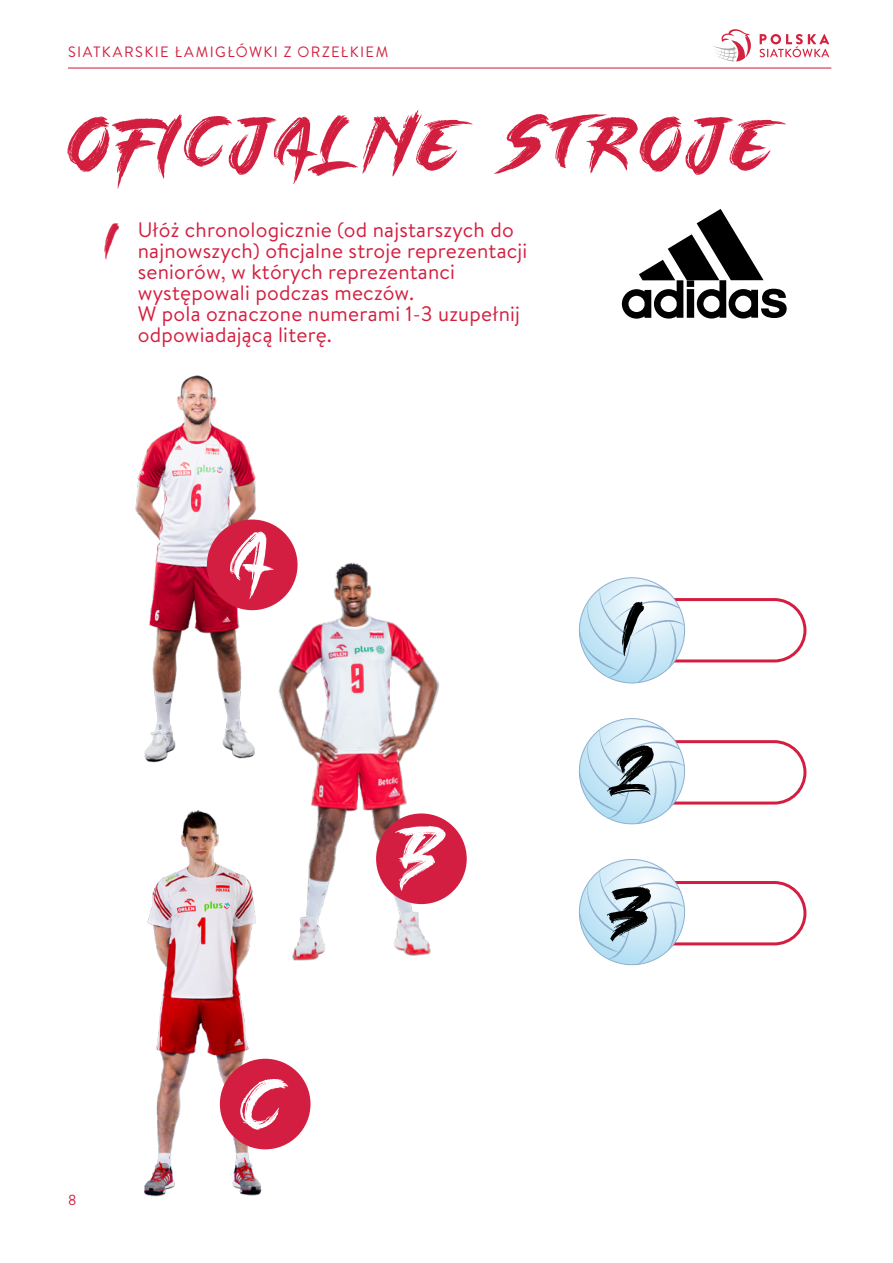
<style>
.page{position:relative;width:893px;height:1263px;background:#fff}
.page>*{position:absolute;margin:0;border:0;box-sizing:border-box;transform-origin:0 0}
.t1{font:72px "SINGLEFIGHTER";letter-spacing:.1em;color:#d31f3f}
.t2{font:72px "SINGLEFIGHTER";color:#fff}
.t3{font:72px/141.9px "SINGLEFIGHTER";color:#000}
.t4{font:48.45px "SINGLEFIGHTER";color:#d31f3f}
.t5{font:21px/21px "Brandon Text";letter-spacing:.01em;color:#d31f3f}
.t6{font:15px "Brandon Grotesque";letter-spacing:.1em;color:#d31f3f}
</style>
<div class="page">
<hr style="left:68px;top:68px;width:763px;height:1px;background:#d31f3f">
<svg style="left:713px;top:29px;width:38px;height:33px"></svg>
<svg style="left:760px;top:34px;width:69px;height:23px"></svg>
<div style="left:624px;top:598px;width:182px;height:64px;border:3px solid #d41e41;border-radius:31px"></div>
<div style="left:624px;top:740px;width:182px;height:64px;border:3px solid #d41e41;border-radius:31px"></div>
<div style="left:624px;top:881px;width:182px;height:64px;border:3px solid #d41e41;border-radius:31px"></div>
<svg style="left:622px;top:209px;width:165px;height:110px"></svg>
<img style="left:135px;top:375px;width:122px;height:388px">
<img style="left:144px;top:810px;width:167px;height:387px">
<img style="left:217px;top:562px;width:250px;height:413px">
<svg style="left:578px;top:577px;width:114px;height:107px"></svg>
<svg style="left:578px;top:718px;width:114px;height:107px"></svg>
<svg style="left:578px;top:859px;width:114px;height:107px"></svg>
<div style="left:207px;top:519px;width:91px;height:91px;background:#d41e41;border-radius:50%"></div>
<div style="left:376px;top:813px;width:91px;height:91px;background:#d41e41;border-radius:50%"></div>
<div style="left:220px;top:1059px;width:90px;height:90px;background:#d41e41;border-radius:50%"></div>
<p class="t6" style="left:68px;top:42px;width:322px">SIATKARSKIE ŁAMIGŁÓWKI Z ORZEŁKIEM</p>
<h1 class="t1" style="left:69px;top:93px;width:706px">oficjalne stroje</h1>
<p class="t5" style="left:138px;top:218px;width:391px">Ułóż chronologicznie (od najstarszych do najnowszych) oficjalne stroje reprezentacji seniorów, w których reprezentanci występowali podczas meczów.<br>W pola oznaczone numerami 1-3 uzupełnij odpowiadającą literę.</p>
<h2 class="t4" style="left:105px;top:207px;width:13px">1</h2>
<p class="t6" style="left:68px;top:1190px;width:10px">8</p>
<h1 class="t2" style="left:233px;top:507px;width:39px">A</h1>
<h1 class="t2" style="left:240px;top:1056px;width:44px">C</h1>
<h1 class="t2" style="left:402px;top:801px;width:41px">B</h1>
<h1 class="t3" style="left:607px;top:555px;width:48px">1<br>2<br>3</h1>
</div>
